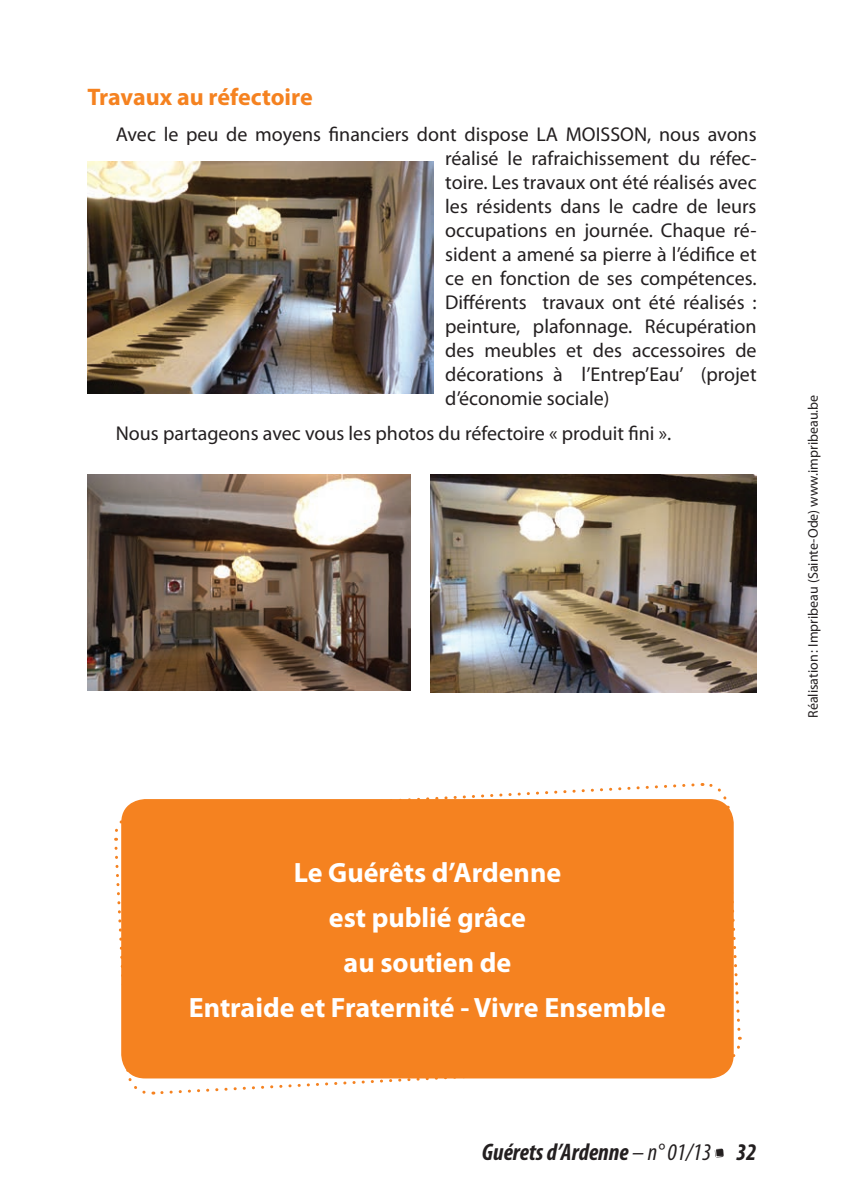
<style>
.page{position:relative;width:844px;height:1196px;background:#fff}
.page>*{position:absolute;margin:0;border:0;box-sizing:border-box;transform-origin:0 0}
.t1{font:700 28px/45px "Myriad Pro";color:#fff;text-align:center}
.t2{font:italic 700 condensed 24px "Myriad Pro";color:#231f20}
.t3{font:700 24px "Myriad Pro";color:#f58220}
.t4{font:20px/24px "Myriad Pro";color:#231f20;text-align:justify}
.t5{font:14px "Myriad Pro";color:#231f20}
.s1{font-weight:400}
</style>
<div class="page">
<svg style="left:114px;top:783px;width:628px;height:312px;background:#f6913c"></svg>
<svg style="left:715px;top:1148px;width:9px;height:9px"></svg>
<img style="left:87px;top:162px;width:347px;height:231px">
<img style="left:431px;top:474px;width:325px;height:218px">
<img style="left:87px;top:474px;width:324px;height:216px">
<p class="t3" style="left:87px;top:82px;width:227px">Travaux au réfectoire</p>
<p class="t4" style="left:445px;top:122px;width:313px;text-indent:-329px">Avec le peu de moyens financiers dont dispose LA MOISSON, nous avons réalisé le rafraichissement du réfec&shy;toire. Les travaux ont été réalisés avec les résidents dans le cadre de leurs occupations en journée. Chaque ré&shy;sident a amené sa pierre à l’édifice et ce en fonction de ses compétences.<br>Différents travaux ont été réalisés : peinture, plafonnage. Récupération des meubles et des accessoires de décorations à l’Entrep’Eau’ (projet d’économie sociale)</p>
<p class="t4" style="left:116px;top:421px;width:557px">Nous partageons avec vous les photos du réfectoire « produit fini ».</p>
<p class="t5" style="left:804px;top:718px;width:324px;rotate:-90deg">Réalisation: Impribeau (Sainte-Ode) www.impribeau.be</p>
<h1 class="t1" style="left:189px;top:848px;width:479px">Le Guérêts d’Ardenne<br>est publié grâce<br>au soutien de<br>Entraide et Fraternité - Vivre Ensemble</h1>
<p class="t2" style="left:482px;top:1136px;width:276px">Guérets d’Ardenne <span class="s1">– n° 01/13</span> 32</p>
</div>
